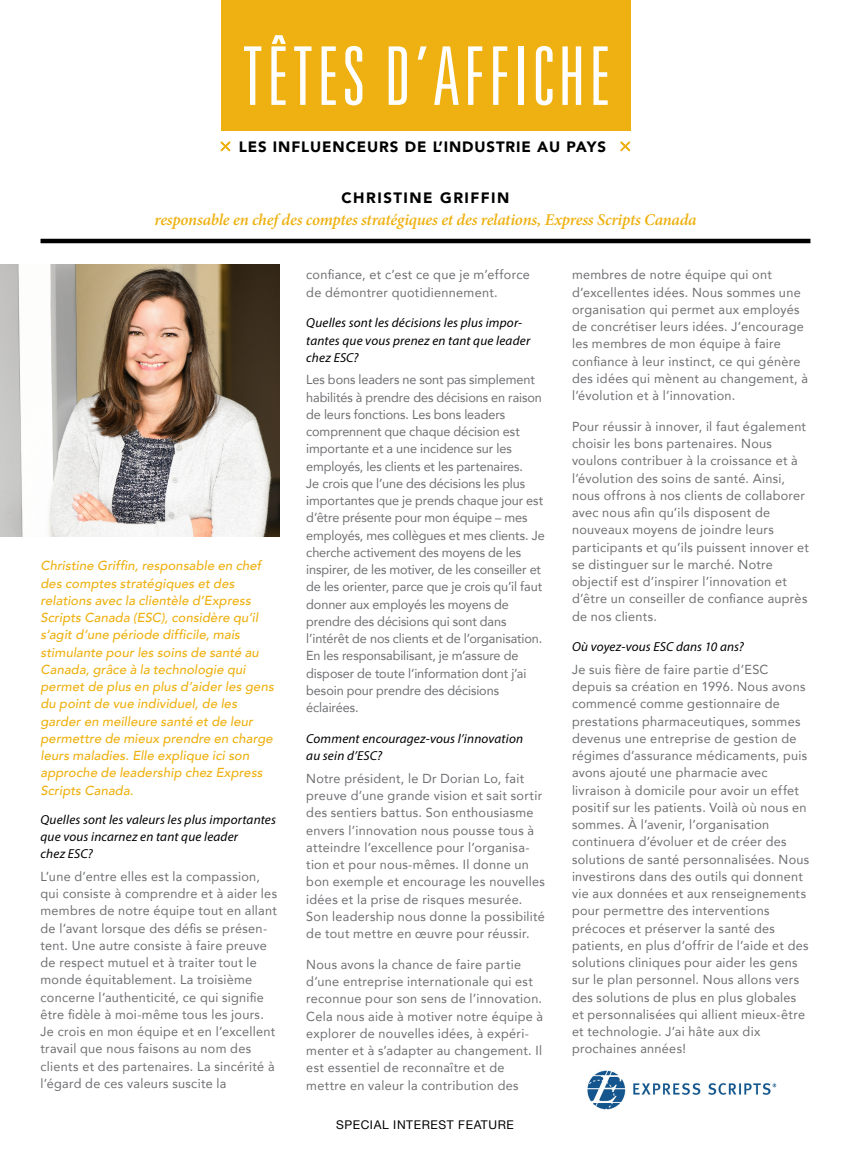
<style>
.page{position:relative;width:851px;height:1161px;background:#fff}
.page>*{position:absolute;margin:0;border:0;box-sizing:border-box;transform-origin:0 0}
.t1{font:300 ultra-condensed 81px "Univers";letter-spacing:.05em;color:#fff}
.t2{font:italic 600 16.5px "Minion Pro";letter-spacing:-.01em;color:#eeb111}
.t3{font:900 15px "Avenir";letter-spacing:.06em;color:#000}
.t4{font:900 15px "Avenir";letter-spacing:.1em;color:#000}
.t5{font:13.05px/17.2px "Avenir";letter-spacing:.025em;color:#6d6e71}
.t6{font:13.05px/17.2px "Avenir";letter-spacing:-.005em;color:#6d6e71}
.t7{font:italic 500 13.05px/17.2px "Avenir";letter-spacing:.01em;color:#eeb111}
.t8{font:italic 13.05px/17.2px "Myriad Pro";letter-spacing:.015em;color:#000}
.t9{font:12px "Helvetica Neue";letter-spacing:.05em;color:#000}
</style>
<div class="page">
<div style="left:221px;top:0;width:409px;height:130px;background:#eeb111"></div>
<svg style="left:620px;top:141px;width:11px;height:11px"></svg>
<svg style="left:220px;top:141px;width:11px;height:11px"></svg>
<img style="left:0;top:265px;width:279px;height:271px">
<hr style="left:40px;top:239px;width:770px;height:4px;background:#000">
<img style="left:587px;top:1070px;width:190px;height:40px">
<h1 class="t1" style="left:242px;top:34px;width:369px">TÊTES D’AFFICHE</h1>
<p class="t3" style="left:239px;top:133px;width:369px">LES INFLUENCEURS DE L’INDUSTRIE AU PAYS</p>
<p class="t4" style="left:341px;top:185px;width:169px">CHRISTINE GRIFFIN</p>
<p class="t2" style="left:154px;top:209px;width:543px">responsable en chef des comptes stratégiques et des relations, Express Scripts Canada</p>
<p class="t7" style="left:40px;top:557px;width:235px">Christine Griffin, responsable en chef des comptes stratégiques et des relations avec la clientèle d’Express Scripts Canada (ESC), considère qu’il s’agit d’une période difficile, mais stimulante pour les soins de santé au Canada, grâce à la technologie qui permet de plus en plus d’aider les gens du point de vue individuel, de les garder en meilleure santé et de leur permettre de mieux prendre en charge leurs maladies. Elle explique ici son approche de leadership chez Express Scripts Canada.</p>
<p class="t8" style="left:40px;top:810px;width:237px">Quelles sont les valeurs les plus importantes que vous incarnez en tant que leader<br>chez ESC?</p>
<p class="t5" style="left:40px;top:867px;width:238px">L’une d’entre elles est la compassion, qui consiste à comprendre et à aider les membres de notre équipe tout en allant de l’avant lorsque des défis se présen&shy;tent. Une autre consiste à faire preuve de respect mutuel et à traiter tout le monde équitablement. La troisième concerne l’authenticité, ce qui signifie être fidèle à moi-même tous les jours.<br>Je crois en mon équipe et en l’excellent travail que nous faisons au nom des clients et des partenaires. La sincérité à l’égard de ces valeurs suscite la</p>
<p class="t5" style="left:306px;top:266px;width:225px">confiance, et c’est ce que je m’efforce de démontrer quotidiennement.</p>
<p class="t8" style="left:306px;top:314px;width:225px">Quelles sont les décisions les plus impor&shy;tantes que vous prenez en tant que leader chez ESC?</p>
<p class="t6" style="left:306px;top:371px;width:240px">Les bons leaders ne sont pas simplement habilités à prendre des décisions en raison de leurs fonctions. Les bons leaders comprennent que chaque décision est importante et a une incidence sur les employés, les clients et les partenaires.<br>Je crois que l’une des décisions les plus importantes que je prends chaque jour est d’être présente pour mon équipe – mes employés, mes collègues et mes clients. Je cherche activement des moyens de les inspirer, de les motiver, de les conseiller et de les orienter, parce que je crois qu’il faut donner aux employés les moyens de prendre des décisions qui sont dans l’intérêt de nos clients et de l’organisation.<br>En les responsabilisant, je m’assure de disposer de toute l’information dont j’ai besoin pour prendre des décisions éclairées.</p>
<p class="t8" style="left:306px;top:730px;width:218px">Comment encouragez-vous l’innovation au sein d’ESC?</p>
<p class="t5" style="left:306px;top:769px;width:240px">Notre président, le Dr Dorian Lo, fait preuve d’une grande vision et sait sortir des sentiers battus. Son enthousiasme envers l’innovation nous pousse tous à atteindre l’excellence pour l’organisa&shy;tion et pour nous-mêmes. Il donne un bon exemple et encourage les nouvelles idées et la prise de risques mesurée.<br>Son leadership nous donne la possibilité de tout mettre en œuvre pour réussir.</p>
<p class="t5" style="left:306px;top:955px;width:238px">Nous avons la chance de faire partie d’une entreprise internationale qui est reconnue pour son sens de l’innovation.<br>Cela nous aide à motiver notre équipe à explorer de nouvelles idées, à expéri&shy;menter et à s’adapter au changement. Il est essentiel de reconnaître et de mettre en valeur la contribution des</p>
<p class="t9" style="left:336px;top:1116px;width:179px">SPECIAL I NTEREST FEATURE</p>
<p class="t5" style="left:572px;top:266px;width:237px">membres de notre équipe qui ont d’excellentes idées. Nous sommes une organisation qui permet aux employés de concrétiser leurs idées. J’encourage les membres de mon équipe à faire confiance à leur instinct, ce qui génère des idées qui mènent au changement, à l’évolution et à l’innovation.</p>
<p class="t5" style="left:572px;top:417px;width:238px">Pour réussir à innover, il faut également choisir les bons partenaires. Nous voulons contribuer à la croissance et à l’évolution des soins de santé. Ainsi, nous offrons à nos clients de collaborer avec nous afin qu’ils disposent de nouveaux moyens de joindre leurs participants et qu’ils puissent innover et se distinguer sur le marché. Notre objectif est d’inspirer l’innovation et d’être un conseiller de confiance auprès de nos clients.</p>
<p class="t8" style="left:572px;top:638px;width:173px">Où voyez-vous ESC dans 10 ans?</p>
<p class="t5" style="left:572px;top:660px;width:239px">Je suis fière de faire partie d’ESC depuis sa création en 1996. Nous avons commencé comme gestionnaire de prestations pharmaceutiques, sommes devenus une entreprise de gestion de régimes d’assurance médicaments, puis avons ajouté une pharmacie avec livraison à domicile pour avoir un effet positif sur les patients. Voilà où nous en sommes. À l’avenir, l’organisation continuera d’évoluer et de créer des solutions de santé personnalisées. Nous investirons dans des outils qui donnent vie aux données et aux renseignements pour permettre des interventions précoces et préserver la santé des patients, en plus d’offrir de l’aide et des solutions cliniques pour aider les gens sur le plan personnel. Nous allons vers des solutions de plus en plus globales et personnalisées qui allient mieux-être et technologie. J’ai hâte aux dix prochaines années!</p>
</div>
